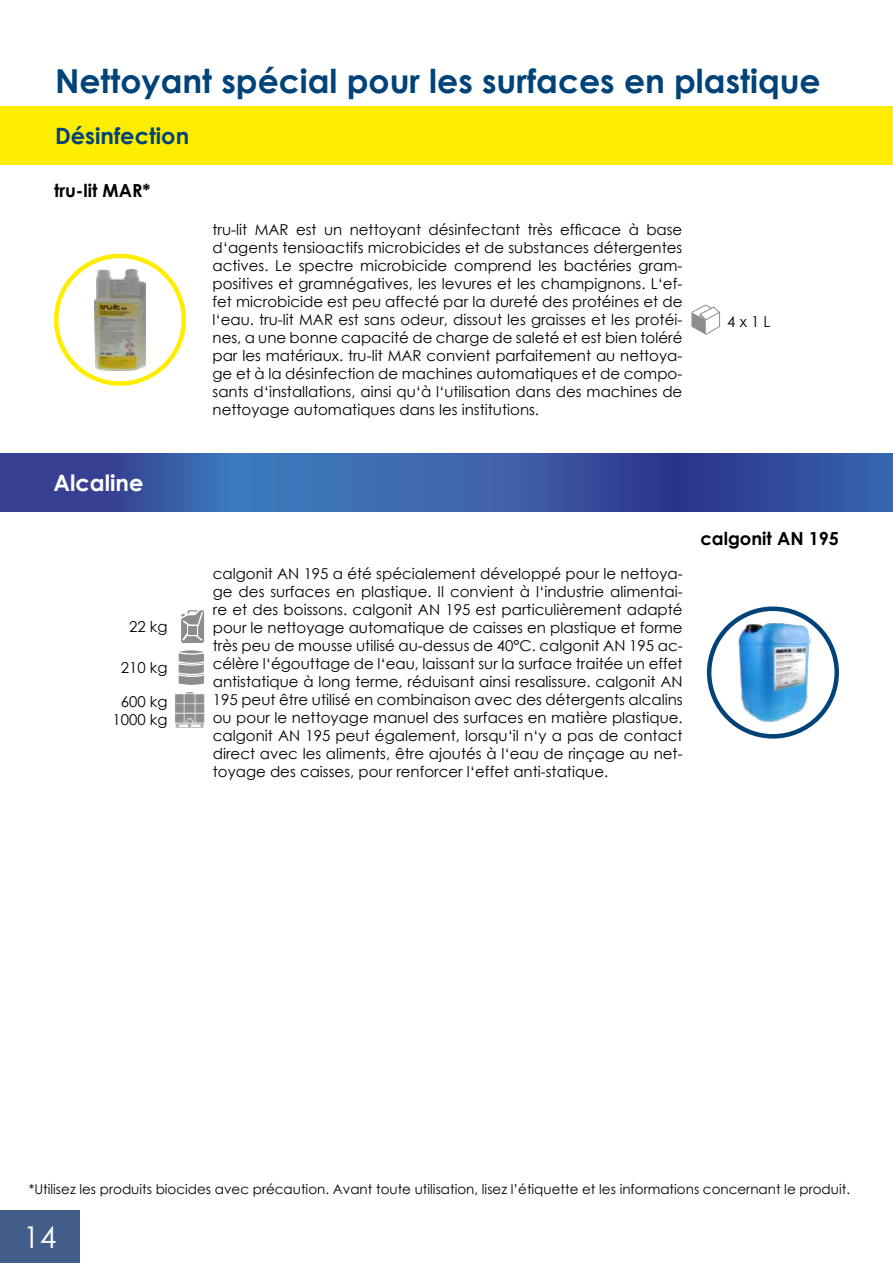
<style>
.page{position:relative;width:893px;height:1263px;background:#fff}
.page>*{position:absolute;margin:0;border:0;box-sizing:border-box;transform-origin:0 0}
.t1{font:700 33px "Century Gothic";color:#004379}
.t2{font:30px "Century Gothic";color:#fff}
.t3{font:700 22.5px "Century Gothic";color:#004379}
.t4{font:700 22.5px "Century Gothic";color:#fff}
.t5{font:700 18px "Century Gothic";color:#000}
.t6{font:15px/18px "Century Gothic";color:#000;text-align:justify}
.t7{font:13.5px "Century Gothic";color:#000}
</style>
<div class="page">
<div style="left:0;top:1210px;width:79px;height:53px;background:#435d8a"></div>
<div style="left:0;top:106px;width:893px;height:59px;background:#ffed00"></div>
<div style="left:54px;top:254px;width:132px;height:132px;border:4px solid #ffed00;border-radius:50%"></div>
<div style="left:707px;top:606px;width:132px;height:132px;border:4px solid #00437a;border-radius:50%"></div>
<svg style="left:0;top:453px;width:893px;height:59px;background:#3756a3"></svg>
<img style="left:738px;top:623px;width:72px;height:99px">
<img style="left:94px;top:269px;width:52px;height:101px">
<svg style="left:691px;top:305px;width:29px;height:30px"></svg>
<svg style="left:181px;top:610px;width:23px;height:33px"></svg>
<div style="left:188px;top:626px;width:9px;height:8px;background:#8f8b8d"></div>
<img style="left:174px;top:692px;width:31px;height:36px">
<svg style="left:179px;top:650px;width:25px;height:35px"></svg>
<h1 class="t1" style="left:55px;top:56px;width:767px">Nettoyant spécial pour les surfaces en plastique</h1>
<h3 class="t3" style="left:55px;top:119px;width:136px">Désinfection</h3>
<p class="t5" style="left:54px;top:177px;width:98px">tru-lit MAR*</p>
<h3 class="t4" style="left:53px;top:466px;width:92px">Alcaline</h3>
<p class="t6" style="left:129px;top:618px;width:40px">22 kg</p>
<p class="t6" style="left:121px;top:659px;width:48px">210 kg</p>
<p class="t6" style="left:113px;top:692px;width:57px;text-align:center">600 kg<br>1000 kg</p>
<p class="t6" style="left:213px;top:221px;width:471px">tru-lit MAR est un nettoyant désinfectant très efficace à base d‘agents tensioactifs microbicides et de substances détergentes actives. Le spectre microbicide comprend les bactéries gram&shy;positives et gramnégatives, les levures et les champignons. L‘ef&shy;fet microbicide est peu affecté par la dureté des protéines et de l‘eau. tru-lit MAR est sans odeur, dissout les graisses et les protéi&shy;nes, a une bonne capacité de charge de saleté et est bien toléré par les matériaux. tru-lit MAR convient parfaitement au nettoya&shy;ge et à la désinfection de machines automatiques et de compo&shy;sants d‘installations, ainsi qu‘à l‘utilisation dans des machines de nettoyage automatiques dans les institutions.</p>
<p class="t6" style="left:727px;top:312px;width:45px">4 x 1 L</p>
<p class="t6" style="left:213px;top:564px;width:471px">calgonit AN 195 a été spécialement développé pour le nettoya&shy;ge des surfaces en plastique. Il convient à l‘industrie alimentai&shy;re et des boissons. calgonit AN 195 est particulièrement adapté pour le nettoyage automatique de caisses en plastique et forme très peu de mousse utilisé au-dessus de 40°C. calgonit AN 195 ac&shy;célère l‘égouttage de l‘eau, laissant sur la surface traitée un effet antistatique à long terme, réduisant ainsi resalissure. calgonit AN 195 peut être utilisé en combinaison avec des détergents alcalins ou pour le nettoyage manuel des surfaces en matière plastique. calgonit AN 195 peut également, lorsqu‘il n‘y a pas de contact direct avec les aliments, être ajoutés à l‘eau de rinçage au net&shy;toyage des caisses, pour renforcer l‘effet anti-statique.</p>
<p class="t5" style="left:700px;top:524px;width:140px">calgonit AN 195</p>
<p class="t7" style="left:29px;top:1179px;width:823px">*Utilisez les produits biocides avec précaution. Avant toute utilisation, lisez l’étiquette et les informations concernant le produit.</p>
<h2 class="t2" style="left:23px;top:1216px;width:35px">14</h2>
</div>
